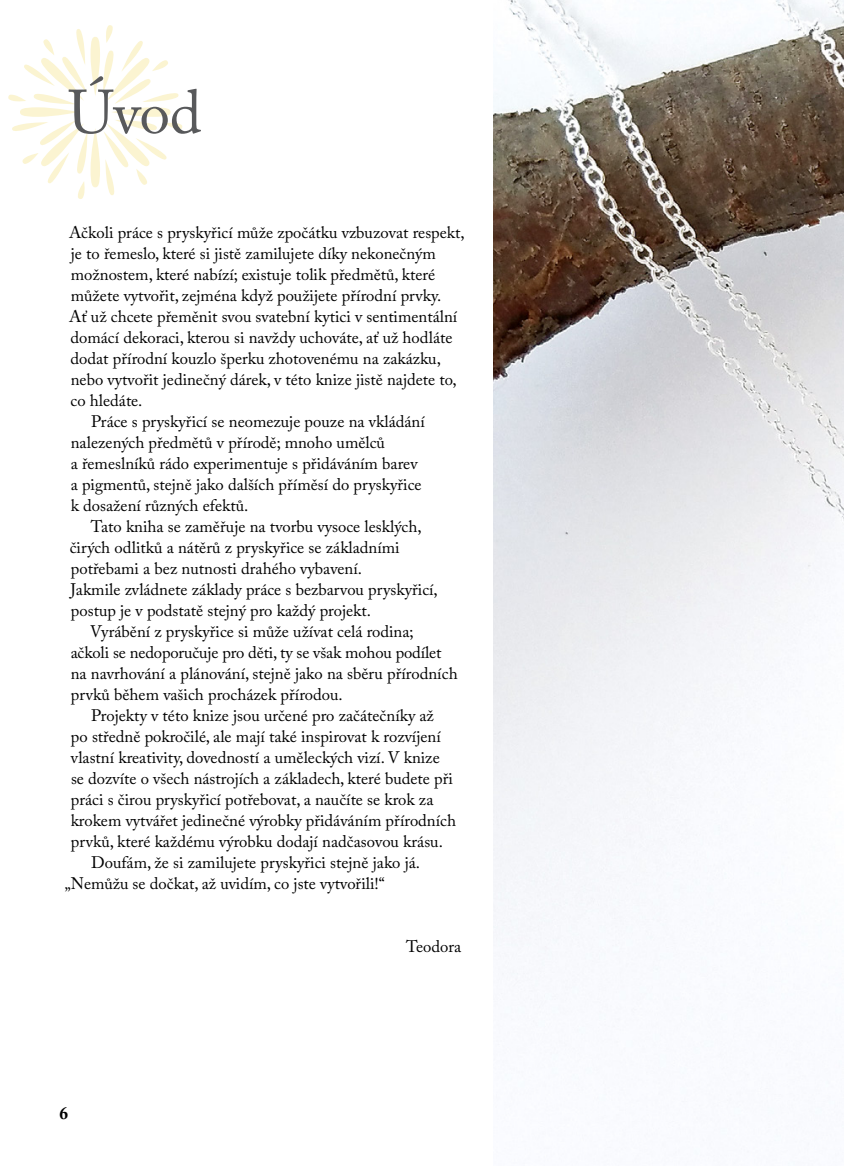
<style>
.page{position:relative;width:844px;height:1166px;background:#fff}
.page>*{position:absolute;margin:0;border:0;box-sizing:border-box;transform-origin:0 0}
.Fox_A-Head{font:61.25px "Adobe Caslon Pro";color:#58595b}
.t1{font:700 17.5px "Adobe Caslon Pro";color:#000}
.Fox_Para_Indent{font:16.62px/21px "Adobe Caslon Pro";color:#000}
.Fox_Para{font:16.62px/21px "Adobe Caslon Pro";color:#000}
</style>
<div class="page">
<svg style="left:8px;top:25px;width:174px;height:174px"></svg>
<img style="left:493px;top:0;width:350px;height:1075px">
<p class="Fox_A-Head" style="left:68px;top:76px;width:135px">Úvod</p>
<p class="Fox_Para" style="left:69px;top:222px;width:397px">Ačkoli práce s pryskyřicí může zpočátku vzbuzovat respekt, je to řemeslo, které si jistě zamilujete díky nekonečným možnostem, které nabízí; existuje tolik předmětů, které můžete vytvořit, zejména když použijete přírodní prvky.<br>Ať už chcete přeměnit svou svatební kytici v sentimentální domácí dekoraci, kterou si navždy uchováte, ať už hodláte dodat přírodní kouzlo šperku zhotovenému na zakázku, nebo vytvořit jedinečný dárek, v této knize jistě najdete to, co hledáte.</p>
<p class="Fox_Para_Indent" style="left:71px;top:411px;width:355px;text-indent:20px">Práce s pryskyřicí se neomezuje pouze na vkládání nalezených předmětů v přírodě; mnoho umělců<br>a řemeslníků rádo experimentuje s přidáváním barev a pigmentů, stejně jako dalších příměsí do pryskyřice k dosažení různých efektů.</p>
<p class="Fox_Para_Indent" style="left:70px;top:516px;width:369px;text-indent:21px">Tato kniha se zaměřuje na tvorbu vysoce lesklých, čirých odlitků a nátěrů z pryskyřice se základními potřebami a bez nutnosti drahého vybavení.<br>Jakmile zvládnete základy práce s bezbarvou pryskyřicí, postup je v podstatě stejný pro každý projekt.</p>
<p class="Fox_Para_Indent" style="left:71px;top:621px;width:388px;text-indent:19px">Vyrábění z pryskyřice si může užívat celá rodina;<br>ačkoli se nedoporučuje pro děti, ty se však mohou podílet na navrhování a plánování, stejně jako na sběru přírodních prvků během vašich procházek přírodou.</p>
<p class="Fox_Para_Indent" style="left:71px;top:705px;width:387px;text-indent:20px">Projekty v této knize jsou určené pro začátečníky až<br>po středně pokročilé, ale mají také inspirovat k rozvíjení vlastní kreativity, dovedností a uměleckých vizí. V knize se dozvíte o všech nástrojích a základech, které budete při práci s čirou pryskyřicí potřebovat, a naučíte se krok za krokem vytvářet jedinečné výrobky přidáváním přírodních prvků, které každému výrobku dodají nadčasovou krásu.</p>
<p class="Fox_Para_Indent" style="left:65px;top:852px;width:356px;text-indent:26px">Doufám, že si zamilujete pryskyřici stejně jako já. „Nemůžu se dočkat, až uvidím, co jste vytvořili!“</p>
<p class="t1" style="left:59px;top:1102px;width:10px">6</p>
<p class="Fox_Para_Indent" style="left:406px;top:936px;width:57px">Teodora</p>
</div>
